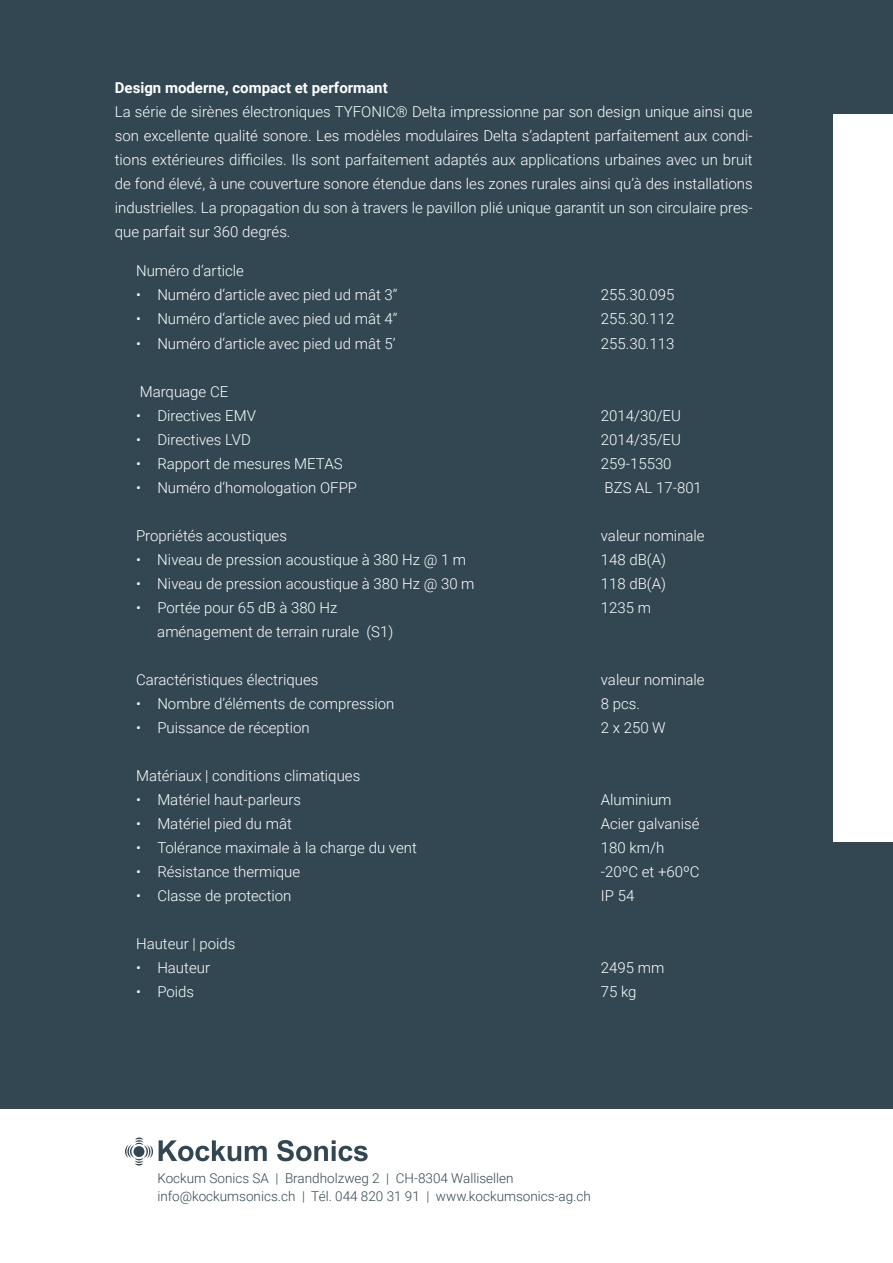
<style>
.page{position:relative;width:893px;height:1263px;background:#334753}
.page>*{position:absolute;margin:0;border:0;box-sizing:border-box;transform-origin:0 0}
.t1{font:300 15px/24px "Roboto";color:#fff;text-align:justify}
.t2{font:700 15px "Roboto";color:#fff}
.t3{font:300 13.5px "Roboto";color:#334753}
</style>
<div class="page">
<div style="left:833px;top:115px;width:60px;height:727px;background:#fff"></div>
<div style="left:0;top:1110px;width:893px;height:153px;background:#fff"></div>
<svg style="left:125px;top:1137px;width:28px;height:28px"></svg>
<svg style="left:159px;top:1140px;width:108px;height:21px"></svg>
<svg style="left:277px;top:1140px;width:91px;height:21px"></svg>
<p class="t2" style="left:115px;top:78px;width:274px">Design moderne, compact et performant</p>
<p class="t1" style="left:115px;top:100px;width:639px">La série de sirènes électroniques TYFONIC® Delta impressionne par son design unique ainsi que son excellente qualité sonore. Les modèles modulaires Delta s’adaptent parfaitement aux condi&shy;tions extérieures difficiles. Ils sont parfaitement adaptés aux applications urbaines avec un bruit de fond élevé, à une couverture sonore étendue dans les zones rurales ainsi qu’à des installations industrielles. La propagation du son à travers le pavillon plié unique garantit un son circulaire pres&shy;que parfait sur 360 degrés.</p>
<p class="t1" style="left:136px;top:259px;width:109px">Numéro d‘article</p>
<p class="t1" style="left:136px;top:283px;width:263px">• Numéro d‘article avec pied ud mât 3’’</p>
<p class="t1" style="left:601px;top:283px;width:75px">255.30.095</p>
<p class="t1" style="left:136px;top:307px;width:263px">• Numéro d‘article avec pied ud mât 4’’</p>
<p class="t1" style="left:601px;top:307px;width:75px">255.30.112</p>
<p class="t1" style="left:136px;top:331px;width:261px">• Numéro d‘article avec pied ud mât 5’</p>
<p class="t1" style="left:601px;top:331px;width:75px">255.30.113</p>
<p class="t1" style="left:140px;top:379px;width:90px">Marquage CE</p>
<p class="t1" style="left:136px;top:403px;width:121px">• Directives EMV</p>
<p class="t1" style="left:601px;top:403px;width:82px">2014/30/EU</p>
<p class="t1" style="left:136px;top:427px;width:116px">• Directives LVD</p>
<p class="t1" style="left:601px;top:427px;width:82px">2014/35/EU</p>
<p class="t1" style="left:136px;top:451px;width:208px">• Rapport de mesures METAS</p>
<p class="t1" style="left:601px;top:451px;width:72px">259-15530</p>
<p class="t1" style="left:136px;top:475px;width:223px">• Numéro d‘homologation OFPP</p>
<p class="t1" style="left:604px;top:475px;width:99px">BZS AL 17-801</p>
<p class="t1" style="left:136px;top:523px;width:152px">Propriétés acoustiques</p>
<p class="t1" style="left:601px;top:523px;width:105px">valeur nominale</p>
<p class="t1" style="left:136px;top:547px;width:332px">• Niveau de pression acoustique à 380 Hz @ 1 m</p>
<p class="t1" style="left:601px;top:547px;width:67px">148 dB(A)</p>
<p class="t1" style="left:136px;top:571px;width:340px">• Niveau de pression acoustique à 380 Hz @ 30 m</p>
<p class="t1" style="left:601px;top:571px;width:67px">118 dB(A)</p>
<p class="t1" style="left:136px;top:595px;width:203px">• Portée pour 65 dB à 380 Hz</p>
<p class="t1" style="left:601px;top:595px;width:52px">1235 m</p>
<p class="t1" style="left:157px;top:619px;width:237px">aménagement de terrain rurale (S1)</p>
<p class="t1" style="left:136px;top:667px;width:184px">Caractéristiques électriques</p>
<p class="t1" style="left:601px;top:667px;width:105px">valeur nominale</p>
<p class="t1" style="left:136px;top:691px;width:260px">• Nombre d’éléments de compression</p>
<p class="t1" style="left:601px;top:691px;width:41px">8 pcs.</p>
<p class="t1" style="left:136px;top:715px;width:175px">• Puissance de réception</p>
<p class="t1" style="left:601px;top:715px;width:66px">2 x 250 W</p>
<p class="t1" style="left:136px;top:763px;width:226px">Matériaux | conditions climatiques</p>
<p class="t1" style="left:136px;top:787px;width:166px">• Matériel haut-parleurs</p>
<p class="t1" style="left:601px;top:787px;width:72px">Aluminium</p>
<p class="t1" style="left:136px;top:811px;width:157px">• Matériel pied du mât</p>
<p class="t1" style="left:601px;top:811px;width:100px">Acier galvanisé</p>
<p class="t1" style="left:136px;top:835px;width:282px">• Tolérance maximale à la charge du vent</p>
<p class="t1" style="left:601px;top:835px;width:65px">180 km/h</p>
<p class="t1" style="left:136px;top:859px;width:166px">• Résistance thermique</p>
<p class="t1" style="left:601px;top:859px;width:100px">-20ºC et +60ºC</p>
<p class="t1" style="left:136px;top:883px;width:157px">• Classe de protection</p>
<p class="t1" style="left:601px;top:883px;width:35px">IP 54</p>
<p class="t1" style="left:136px;top:931px;width:101px">Hauteur | poids</p>
<p class="t1" style="left:136px;top:955px;width:75px">• Hauteur</p>
<p class="t1" style="left:601px;top:955px;width:65px">2495 mm</p>
<p class="t1" style="left:136px;top:979px;width:60px">• Poids</p>
<p class="t1" style="left:601px;top:979px;width:37px">75 kg</p>
<p class="t3" style="left:157px;top:1168px;width:358px">Kockum Sonics SA | Brandholzweg 2 | CH-8304 Wallisellen</p>
<p class="t3" style="left:157px;top:1186px;width:435px">info@kockumsonics.ch | Tél. 044 820 31 91 | www.kockumsonics-ag.ch</p>
</div>
